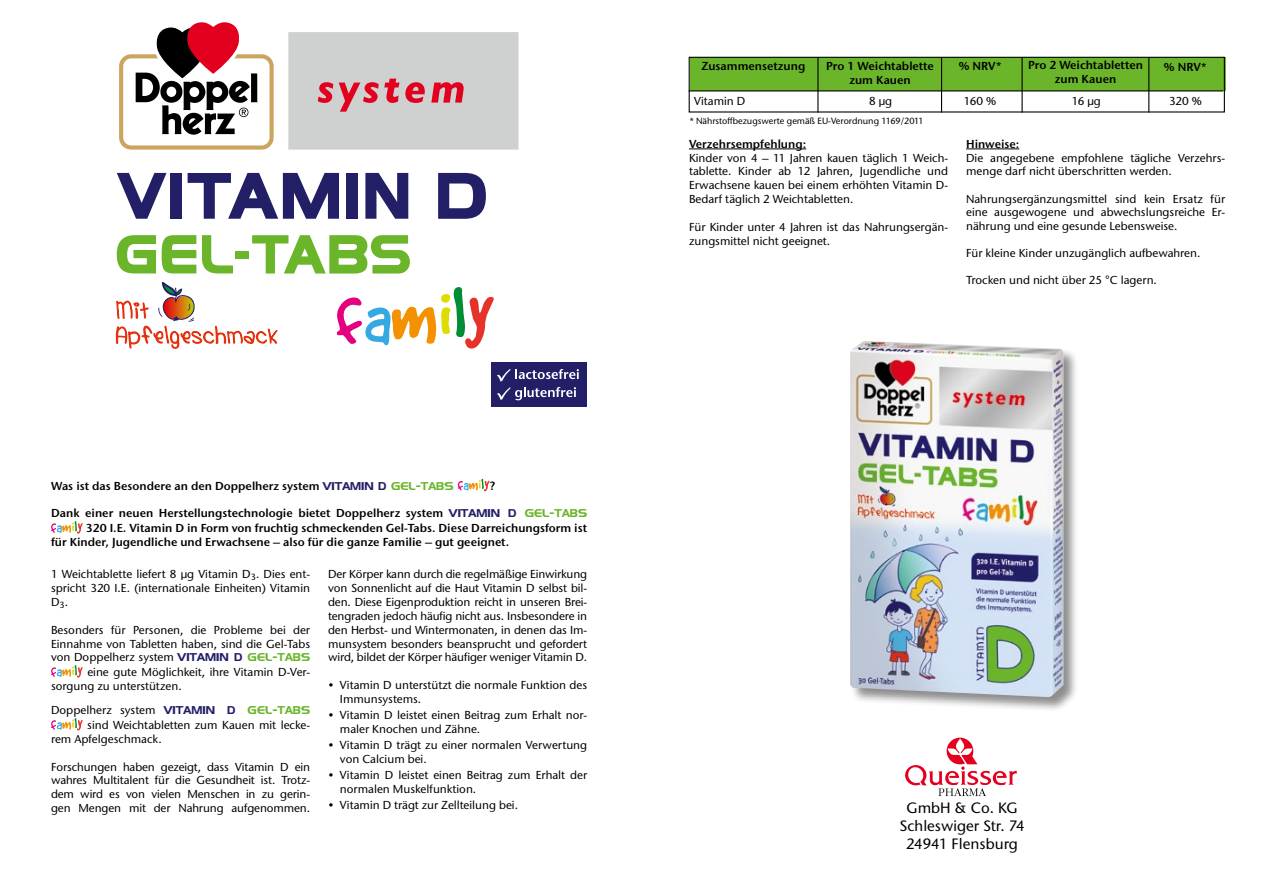
<style>
.page{position:relative;width:1276px;height:893px;background:#fff}
.page>*{position:absolute;margin:0;border:0;box-sizing:border-box;transform-origin:0 0}
.t1{font:500 15px/18px "Stone Sans ITC Pro";color:#000;text-align:center}
.t2{font:500 11.55px/13.8px "Stone Sans ITC Pro";color:#000}
.t3{font:600 11.55px/13.5px "Stone Sans ITC Pro";color:#000;text-align:center}
.t4{font:500 9px "Stone Sans ITC Pro";color:#000}
.s1{font-family:"Denmark";font-weight:400;font-size:11.25px;color:#221f67}
.s2{font-family:"Denmark";font-weight:400;font-size:11.25px;color:#6bb52b}
</style>
<div class="page">
<svg style="left:458px;top:479px;width:31px;height:12px"></svg>
<svg style="left:51px;top:521px;width:32px;height:13px"></svg>
<svg style="left:119px;top:22px;width:155px;height:128px"></svg>
<div style="left:288px;top:32px;width:230px;height:118px;background:#cfd0d0"></div>
<svg style="left:318px;top:79px;width:146px;height:33px"></svg>
<svg style="left:51px;top:665px;width:32px;height:13px"></svg>
<svg style="left:51px;top:718px;width:32px;height:12px"></svg>
<div style="left:491px;top:363px;width:96px;height:44px;background:#221f67"></div>
<svg style="left:497px;top:369px;width:82px;height:31px"></svg>
<svg style="left:115px;top:282px;width:163px;height:67px"></svg>
<svg style="left:252px;top:235px;width:158px;height:39px"></svg>
<svg style="left:162px;top:235px;width:34px;height:38px"></svg>
<svg style="left:117px;top:235px;width:39px;height:38px"></svg>
<div style="left:235px;top:251px;width:14px;height:7px;background:#6bb52b"></div>
<svg style="left:202px;top:235px;width:31px;height:38px"></svg>
<svg style="left:117px;top:173px;width:49px;height:46px"></svg>
<div style="left:171px;top:173px;width:11px;height:46px;background:#221f67"></div>
<svg style="left:188px;top:173px;width:151px;height:46px"></svg>
<div style="left:347px;top:173px;width:11px;height:46px;background:#221f67"></div>
<svg style="left:365px;top:173px;width:43px;height:46px"></svg>
<svg style="left:438px;top:173px;width:48px;height:46px"></svg>
<svg style="left:337px;top:287px;width:157px;height:62px"></svg>
<hr style="left:689px;top:149px;width:117px;height:1px;background:#000">
<hr style="left:966px;top:149px;width:53px;height:1px;background:#000">
<div style="left:690px;top:58px;width:535px;height:33px;background:#6bb52b"></div>
<hr style="left:817px;top:58px;width:1px;height:55px;background:#000">
<hr style="left:941px;top:58px;width:1px;height:55px;background:#000">
<hr style="left:688px;top:90px;width:535px;height:1px;background:#000">
<hr style="left:1021px;top:58px;width:1px;height:55px;background:#000">
<hr style="left:1148px;top:58px;width:1px;height:54px;background:#000">
<div style="left:688px;top:57px;width:537px;height:56px;border:1px solid #000"></div>
<svg style="left:905px;top:738px;width:111px;height:58px"></svg>
<div style="left:849px;top:340px;width:230px;height:372px;background:#000;opacity:.45"></div>
<img style="left:850px;top:341px;width:213px;height:356px">
<p class="t3" style="left:51px;top:479px;width:404px">Was ist das Besondere an den Doppelherz system <span class="s1">VITAMIN D</span> <span class="s2">GEL-TABS</span></p>
<p class="t3" style="left:489px;top:479px;width:7px">?</p>
<p class="t3" style="left:51px;top:507px;width:537px">Dank einer neuen Herstellungstechnologie bietet Doppelherz system <span class="s1">VITAMIN D</span> <span class="s2">GEL-TABS</span></p>
<p class="t3" style="left:86px;top:521px;width:503px">320 I.E. Vitamin D in Form von fruchtig schmeckenden Gel-Tabs. Diese Darreichungsform ist</p>
<p class="t3" style="left:51px;top:535px;width:460px">für Kinder, Jugendliche und Erwachsene – also für die ganze Familie – gut geeignet.</p>
<p class="t2" style="left:51px;top:567px;width:260px;text-align:justify">1 Weichtablette liefert 8 µg Vitamin D<sub>3</sub>. Dies ent&shy;spricht 320 I.E. (internationale Einheiten) Vitamin D<sub>3</sub>.</p>
<p class="t2" style="left:51px;top:623px;width:260px">Besonders für Personen, die Probleme bei der</p>
<p class="t2" style="left:51px;top:637px;width:260px">Einnahme von Tabletten haben, sind die Gel-Tabs</p>
<p class="t2" style="left:51px;top:650px;width:260px">von Doppelherz system <span class="s1">VITAMIN D</span> <span class="s2">GEL-TABS</span></p>
<p class="t2" style="left:87px;top:665px;width:224px">eine gute Möglichkeit, ihre Vitamin D-Ver-</p>
<p class="t2" style="left:51px;top:679px;width:132px">sorgung zu unterstützen.</p>
<p class="t2" style="left:51px;top:703px;width:260px">Doppelherz system <span class="s1">VITAMIN D</span> <span class="s2">GEL-TABS</span></p>
<p class="t2" style="left:87px;top:718px;width:224px">sind Weichtabletten zum Kauen mit lecke-</p>
<p class="t2" style="left:51px;top:732px;width:112px">rem Apfelgeschmack.</p>
<p class="t2" style="left:51px;top:760px;width:261px;text-align:justify">Forschungen haben gezeigt, dass Vitamin D ein wahres Multitalent für die Gesundheit ist. Trotz&shy;dem wird es von vielen Menschen in zu gerin&shy;gen Mengen mit der Nahrung aufgenommen.</p>
<p class="t2" style="left:328px;top:567px;width:261px;text-align:justify">Der Körper kann durch die regelmäßige Einwirkung von Sonnenlicht auf die Haut Vitamin D selbst bil&shy;den. Diese Eigenproduktion reicht in unseren Brei&shy;tengraden jedoch häufig nicht aus. Insbesondere in den Herbst- und Wintermonaten, in denen das Im&shy;munsystem besonders beansprucht und gefordert wird, bildet der Körper häufiger weniger Vitamin D.</p>
<p class="t2" style="left:340px;top:678px;width:249px;text-indent:-12px">• Vitamin D unterstützt die normale Funktion des<br>Immunsystems.</p>
<p class="t2" style="left:340px;top:708px;width:249px;text-indent:-12px">• Vitamin D leistet einen Beitrag zum Erhalt nor&shy;maler Knochen und Zähne.</p>
<p class="t2" style="left:340px;top:738px;width:249px;text-indent:-12px">• Vitamin D trägt zu einer normalen Verwertung von Calcium bei.</p>
<p class="t2" style="left:340px;top:768px;width:249px;text-indent:-12px">• Vitamin D leistet einen Beitrag zum Erhalt der normalen Muskelfunktion.</p>
<p class="t2" style="left:328px;top:797px;width:191px">• Vitamin D trägt zur Zellteilung bei.</p>
<p class="t3" style="left:1028px;top:58px;width:116px">Pro 2 Weichtabletten zum Kauen</p>
<p class="t3" style="left:826px;top:60px;width:109px">Pro 1 Weichtablette zum Kauen</p>
<p class="t3" style="left:701px;top:60px;width:105px">Zusammensetzung</p>
<p class="t3" style="left:958px;top:60px;width:45px">% NRV*</p>
<p class="t3" style="left:1163px;top:60px;width:45px">% NRV*</p>
<p class="t2" style="left:869px;top:94px;width:25px">8 µg</p>
<p class="t2" style="left:1071px;top:94px;width:30px">16 µg</p>
<p class="t2" style="left:694px;top:94px;width:53px">Vitamin D</p>
<p class="t2" style="left:964px;top:94px;width:34px">160 %</p>
<p class="t2" style="left:1169px;top:94px;width:34px">320 %</p>
<p class="t4" style="left:690px;top:116px;width:235px">* Nährstoffbezugswerte gemäß EU-Verordnung 1169/2011</p>
<p class="t3" style="left:689px;top:137px;width:119px">Verzehrsempfehlung:</p>
<p class="t2" style="left:689px;top:151px;width:261px;text-align:justify">Kinder von 4 – 11 Jahren kauen täglich 1 Weich&shy;tablette. Kinder ab 12 Jahren, Jugendliche und Erwachsene kauen bei einem erhöhten Vitamin D-Bedarf täglich 2 Weichtabletten.</p>
<p class="t2" style="left:689px;top:220px;width:260px">Für Kinder unter 4 Jahren ist das Nahrungsergän&shy;zungsmittel nicht geeignet.</p>
<p class="t3" style="left:966px;top:137px;width:55px">Hinweise:</p>
<p class="t2" style="left:966px;top:151px;width:260px">Die angegebene empfohlene tägliche Verzehrs&shy;menge darf nicht überschritten werden.</p>
<p class="t2" style="left:966px;top:192px;width:260px;text-align:justify">Nahrungsergänzungsmittel sind kein Ersatz für eine ausgewogene und abwechslungsreiche Er&shy;nährung und eine gesunde Lebensweise.</p>
<p class="t2" style="left:966px;top:246px;width:236px">Für kleine Kinder unzugänglich aufbewahren.</p>
<p class="t2" style="left:966px;top:273px;width:192px">Trocken und nicht über 25 °C lagern.</p>
<p class="t1" style="left:899px;top:799px;width:127px">GmbH &amp; Co. KG<br>Schleswiger Str. 74<br>24941 Flensburg</p>
</div>
